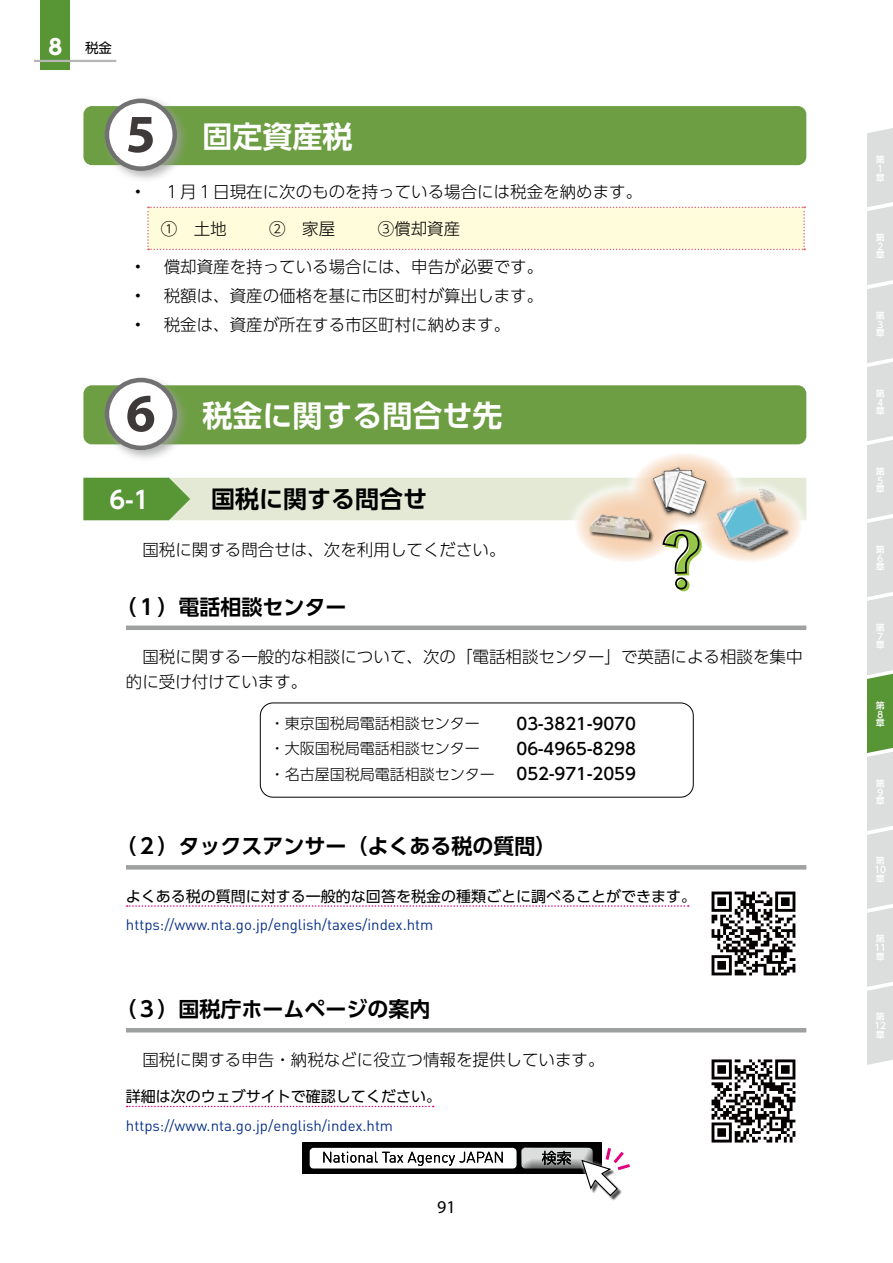
<style>
.page{position:relative;width:893px;height:1263px;background:#fff}
.page>*{position:absolute;margin:0;border:0;box-sizing:border-box;transform-origin:0 0}
.t1{font:700 54px "Myriad Pro";color:#3e3a39}
.t2{font:700 30px "UD Shin Go Pro De";color:#fff}
.t3{font:700 24px "UD Shin Go Pro De";color:#000}
.t4{font:700 24px "UD Shin Go Pro De";color:#fff}
.t5{font:700 21px "UD Shin Go Pro De";color:#000}
.t6{font:18px "Myriad Pro";color:#000}
.t7{font:300 16.5px/29px "UD Shin Go Pro";color:#000;text-align:justify}
.t8{font:500 16.5px "UD Shin Go Pro";color:#000}
.t9{font:15px "DIN Pro";color:#0c3388}
.t10{font:15px "UD Shin Go Pro";color:#000}
.t11{font:300 15px "UD Shin Go Pro";color:#000}
.t12{font:13.5px "UD Shin Go Pro";color:#000}
.t13{font:500 9px/8.7px "UD Shin Go NT Pr 6 N";color:#fff}
.s1{font-weight:700;font-size:21px;color:#fff}
</style>
<div class="page">
<div style="left:40px;top:0;width:30px;height:70px;background:#579535"></div>
<hr style="left:34px;top:60px;width:82px;height:2px;background:#b5b6b6">
<svg style="left:867px;top:128px;width:26px;height:937px;background:#d3d8d1"></svg>
<div style="left:83px;top:106px;width:723px;height:59px;background:#6d9e43;border-radius:9px"></div>
<div style="left:83px;top:385px;width:723px;height:59px;background:#6d9e43;border-radius:9px"></div>
<div style="left:126px;top:625px;width:680px;height:5px;background:#9fa0a0"></div>
<hr style="left:126px;top:865px;width:680px;height:4px;background:#9fa0a0">
<svg style="left:127px;top:905px;width:562px;height:2px"></svg>
<hr style="left:126px;top:1028px;width:680px;height:4px;background:#9fa0a0">
<svg style="left:127px;top:1106px;width:307px;height:1px"></svg>
<svg style="left:147px;top:207px;width:658px;height:43px;background:#fef8d9"></svg>
<div style="left:260px;top:702px;width:434px;height:95px;border:1px solid #000;border-radius:13px"></div>
<div style="left:296px;top:1137px;width:234px;height:34px;background:#000;opacity:.75"></div>
<div style="left:510px;top:1137px;width:91px;height:34px;background:#fff"></div>
<div style="left:516px;top:1141px;width:88px;height:30px;background:#000"></div>
<div style="left:582px;top:1161px;width:40px;height:40px;background:#000;opacity:.75"></div>
<div style="left:578px;top:1156px;width:43px;height:43px;background:#fff;opacity:.75"></div>
<svg style="left:310px;top:1145px;width:320px;height:52px"></svg>
<div style="left:101px;top:95px;width:88px;height:88px;background:#9fa0a0;opacity:.75"></div>
<div style="left:107px;top:101px;width:68px;height:68px;background:#fff;border-radius:50%"></div>
<div style="left:105px;top:99px;width:72px;height:72px;border:4px solid #727171;border-radius:50%"></div>
<div style="left:101px;top:374px;width:88px;height:89px;background:#9fa0a0;opacity:.75"></div>
<div style="left:107px;top:380px;width:68px;height:68px;background:#fff;border-radius:50%"></div>
<div style="left:105px;top:378px;width:72px;height:72px;border:4px solid #727171;border-radius:50%"></div>
<img style="left:711px;top:891px;width:85px;height:85px">
<img style="left:711px;top:1059px;width:85px;height:84px">
<div style="left:566px;top:443px;width:245px;height:158px;background:#fff"></div>
<img style="left:625px;top:443px;width:109px;height:35px">
<img style="left:707px;top:467px;width:100px;height:53px">
<svg style="left:83px;top:478px;width:723px;height:114px"></svg>
<p class="t12" style="left:48px;top:37px;width:65px"><span class="s1">8</span> 税金</p>
<h1 class="t1" style="left:126px;top:99px;width:31px">5</h1>
<h2 class="t2" style="left:202px;top:112px;width:151px">固定資産税</h2>
<p class="t7" style="left:134px;top:177px;width:509px">• 　１月１日現在に次のものを持っている場合には税金を納めます。</p>
<p class="t7" style="left:161px;top:213px;width:67px">①　土地</p>
<p class="t7" style="left:269px;top:213px;width:67px">②　家屋</p>
<p class="t7" style="left:378px;top:213px;width:84px">③償却資産</p>
<p class="t7" style="left:134px;top:252px;width:410px">• 　償却資産を持っている場合には、申告が必要です。• 　税額は、資産の価格を基に市区町村が算出します。• 　税金は、資産が所在する市区町村に納めます。</p>
<h1 class="t1" style="left:126px;top:378px;width:31px">6</h1>
<h2 class="t2" style="left:202px;top:392px;width:301px">税金に関する問合せ先</h2>
<h3 class="t4" style="left:110px;top:480px;width:41px">6-1</h3>
<h3 class="t3" style="left:211px;top:479px;width:217px">国税に関する問合せ</h3>
<p class="t7" style="left:142px;top:535px;width:365px">国税に関する問合せは、次を利用してください。</p>
<p class="t5" style="left:115px;top:589px;width:233px">（１）電話相談センター</p>
<p class="t7" style="left:126px;top:644px;width:678px;line-height:24.8px;text-indent:16px">国税に関する一般的な相談について、次の「電話相談センター」で英語による相談を集中的に受け付けています。</p>
<p class="t11" style="left:270px;top:711px;width:211px">・東京国税局電話相談センター</p>
<p class="t8" style="left:516px;top:710px;width:121px">03-3821-9070</p>
<p class="t11" style="left:270px;top:737px;width:211px">・大阪国税局電話相談センター</p>
<p class="t8" style="left:516px;top:735px;width:121px">06-4965-8298</p>
<p class="t11" style="left:270px;top:762px;width:226px">・名古屋国税局電話相談センター</p>
<p class="t8" style="left:516px;top:761px;width:121px">052-971-2059</p>
<p class="t5" style="left:115px;top:829px;width:443px">（２）タックスアンサー（よくある税の質問）</p>
<p class="t10" style="left:126px;top:884px;width:572px">よくある税の質問に対する一般的な回答を税金の種類ごとに調べることができます。</p>
<p class="t9" style="left:126px;top:913px;width:309px">https://www.nta.go.jp/english/taxes/index.htm</p>
<p class="t5" style="left:115px;top:992px;width:317px">（３）国税庁ホームページの案内</p>
<p class="t7" style="left:142px;top:1044px;width:464px">国税に関する申告・納税などに役立つ情報を提供しています。</p>
<p class="t10" style="left:126px;top:1084px;width:317px">詳細は次のウェブサイトで確認してください。</p>
<p class="t9" style="left:126px;top:1113px;width:269px">https://www.nta.go.jp/english/index.htm</p>
<p class="t6" style="left:437px;top:1195px;width:20px">91</p>
<p class="t13" style="left:876px;top:155px;width:10px">第<br>１章</p>
<p class="t13" style="left:876px;top:233px;width:10px">第<br>２章</p>
<p class="t13" style="left:876px;top:311px;width:10px">第<br>３章</p>
<p class="t13" style="left:876px;top:389px;width:10px">第<br>４章</p>
<p class="t13" style="left:876px;top:467px;width:10px">第<br>５章</p>
<p class="t13" style="left:876px;top:545px;width:10px">第<br>６章</p>
<p class="t13" style="left:876px;top:623px;width:10px">第<br>７章</p>
<p class="t13" style="left:876px;top:701px;width:10px">第<br>８章</p>
<p class="t13" style="left:876px;top:779px;width:10px">第<br>９章</p>
<p class="t13" style="left:874px;top:856px;width:13px">第<br>10章</p>
<p class="t13" style="left:874px;top:934px;width:13px">第<br>11章</p>
<p class="t13" style="left:874px;top:1012px;width:13px">第<br>12章</p>
</div>
